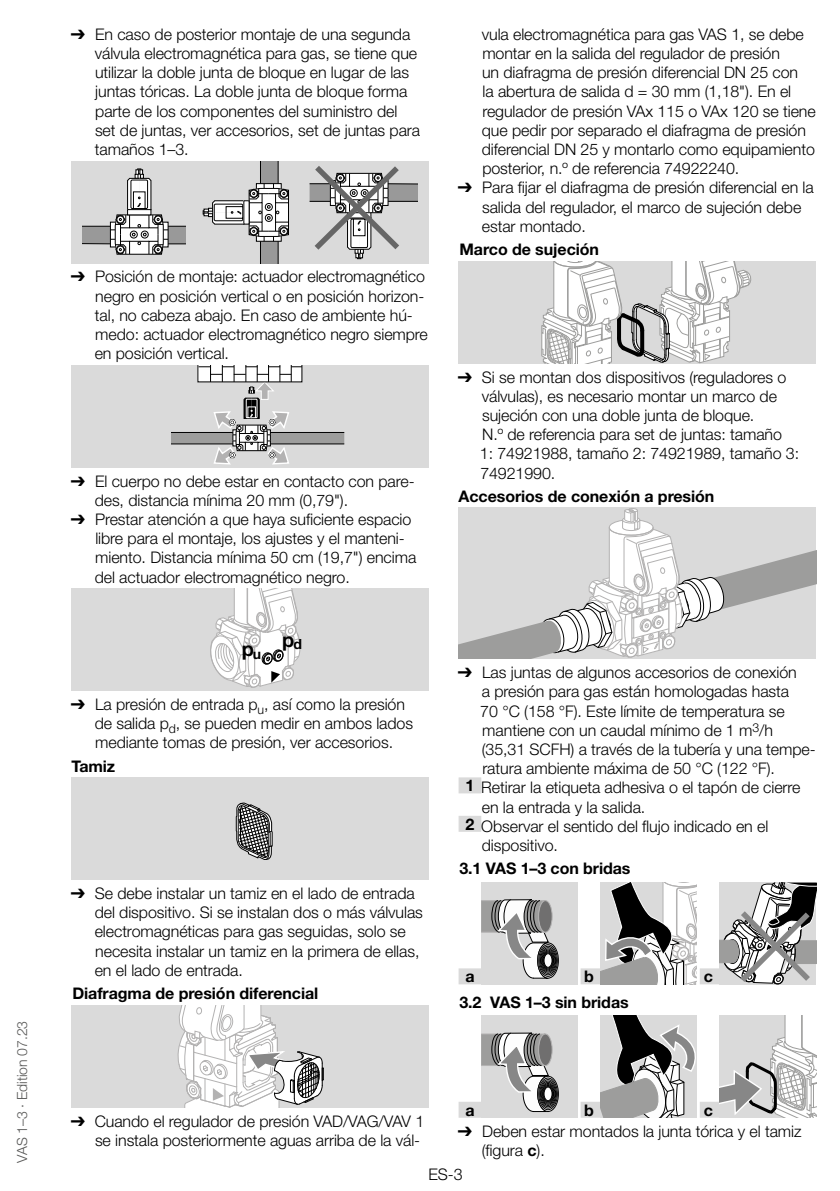
<style>
.page{position:relative;width:840px;height:1191px;background:#fff}
.page>*{position:absolute;margin:0;border:0;box-sizing:border-box;transform-origin:0 0}
.t1{font:700 20px "Helvetica Neue LT Pro";color:#000}
.t2{font:300 16px/19.2px "Helvetica Neue LT Pro";letter-spacing:-.005em;color:#000}
.t3{font:700 16px "Helvetica Neue LT Pro";letter-spacing:-.005em;color:#000}
.t4{font:300 14px "Helvetica Neue LT Pro";letter-spacing:-.005em;color:#575756}
.s1{font-family:"Arial Unicode MS";font-weight:400}
.s2{font-weight:700}
</style>
<div class="page">
<div style="left:71px;top:161px;width:358px;height:102px;background:#dadada"></div>
<svg style="left:309px;top:166px;width:108px;height:94px"></svg>
<svg style="left:83px;top:168px;width:103px;height:87px"></svg>
<div style="left:127px;top:210px;width:24px;height:5px;background:#fff"></div>
<div style="left:127px;top:209px;width:24px;height:6px;border:1px solid #000"></div>
<svg style="left:202px;top:161px;width:87px;height:102px"></svg>
<div style="left:244px;top:201px;width:5px;height:23px;background:#fff"></div>
<div style="left:71px;top:365px;width:358px;height:102px;background:#dadada"></div>
<svg style="left:171px;top:365px;width:174px;height:100px"></svg>
<div style="left:71px;top:588px;width:358px;height:103px;background:#dadada"></div>
<svg style="left:210px;top:588px;width:91px;height:100px"></svg>
<div style="left:71px;top:777px;width:358px;height:103px;background:#dadada"></div>
<svg style="left:235px;top:802px;width:38px;height:58px"></svg>
<div style="left:71px;top:1005px;width:358px;height:102px;background:#dadada"></div>
<svg style="left:177px;top:1005px;width:147px;height:102px"></svg>
<div style="left:458px;top:777px;width:23px;height:16px;background:#dadada"></div>
<div style="left:458px;top:816px;width:23px;height:16px;background:#dadada"></div>
<div style="left:458px;top:968px;width:23px;height:16px;background:#dadada"></div>
<div style="left:580px;top:968px;width:20px;height:16px;background:#dadada"></div>
<div style="left:699px;top:968px;width:20px;height:16px;background:#dadada"></div>
<div style="left:458px;top:1101px;width:23px;height:16px;background:#dadada"></div>
<div style="left:580px;top:1101px;width:20px;height:16px;background:#dadada"></div>
<div style="left:699px;top:1101px;width:20px;height:16px;background:#dadada"></div>
<div style="left:458px;top:261px;width:357px;height:102px;background:#dadada"></div>
<svg style="left:541px;top:261px;width:211px;height:102px"></svg>
<svg style="left:458px;top:508px;width:357px;height:151px;background:#d4d4d4"></svg>
<div style="left:481px;top:882px;width:96px;height:102px;background:#dadada"></div>
<svg style="left:537px;top:943px;width:21px;height:35px"></svg>
<div style="left:537px;top:942px;width:21px;height:36px;border:1px solid #000;border-radius:50%"></div>
<svg style="left:538px;top:944px;width:19px;height:32px"></svg>
<div style="left:538px;top:944px;width:19px;height:32px;border:1px solid #000;border-radius:50%"></div>
<div style="left:539px;top:945px;width:17px;height:30px;border:1px solid #000;border-radius:50%"></div>
<div style="left:539px;top:947px;width:16px;height:26px;border:1px solid #000;border-radius:50%"></div>
<div style="left:540px;top:948px;width:15px;height:24px;border:1px solid #000;border-radius:50%"></div>
<div style="left:541px;top:949px;width:13px;height:22px;border:1px solid #000;border-radius:50%"></div>
<div style="left:542px;top:951px;width:11px;height:19px;background:#171717;border-radius:50%"></div>
<div style="left:541px;top:950px;width:12px;height:20px;border:1px solid #000;border-radius:50%"></div>
<div style="left:542px;top:952px;width:10px;height:17px;background:#171717;border-radius:50%"></div>
<div style="left:542px;top:951px;width:11px;height:18px;border:1px solid #000;border-radius:50%"></div>
<div style="left:543px;top:953px;width:9px;height:15px;background:#141414;border-radius:50%"></div>
<div style="left:542px;top:952px;width:10px;height:16px;border:1px solid #000;border-radius:50%"></div>
<div style="left:543px;top:953px;width:8px;height:14px;background:#fdfdfd;border-radius:50%"></div>
<div style="left:543px;top:953px;width:9px;height:14px;border:1px solid #000;border-radius:50%"></div>
<div style="left:538px;top:900px;width:14px;height:32px;background:#706f6f;border-radius:50%"></div>
<div style="left:538px;top:900px;width:14px;height:32px;border:1px solid #b3b2b2;border-radius:50%"></div>
<svg style="left:481px;top:899px;width:68px;height:80px"></svg>
<svg style="left:600px;top:882px;width:97px;height:103px"></svg>
<svg style="left:719px;top:882px;width:96px;height:102px"></svg>
<div style="left:481px;top:1015px;width:96px;height:102px;background:#dadada"></div>
<svg style="left:537px;top:1076px;width:21px;height:35px"></svg>
<div style="left:537px;top:1075px;width:21px;height:37px;border:1px solid #000;border-radius:50%"></div>
<svg style="left:538px;top:1078px;width:19px;height:31px"></svg>
<div style="left:538px;top:1077px;width:19px;height:33px;border:1px solid #000;border-radius:50%"></div>
<svg style="left:539px;top:1079px;width:17px;height:29px"></svg>
<div style="left:539px;top:1079px;width:17px;height:29px;border:1px solid #000;border-radius:50%"></div>
<div style="left:539px;top:1080px;width:16px;height:27px;border:1px solid #000;border-radius:50%"></div>
<div style="left:540px;top:1081px;width:15px;height:25px;border:1px solid #000;border-radius:50%"></div>
<div style="left:541px;top:1083px;width:13px;height:21px;background:#171717;border-radius:50%"></div>
<div style="left:541px;top:1083px;width:13px;height:21px;border:1px solid #000;border-radius:50%"></div>
<div style="left:541px;top:1084px;width:12px;height:19px;border:1px solid #000;border-radius:50%"></div>
<div style="left:542px;top:1085px;width:11px;height:17px;border:1px solid #000;border-radius:50%"></div>
<div style="left:542px;top:1085px;width:10px;height:17px;border:1px solid #000;border-radius:50%"></div>
<div style="left:543px;top:1087px;width:8px;height:13px;background:#fdfdfd;border-radius:50%"></div>
<div style="left:543px;top:1086px;width:9px;height:15px;border:1px solid #000;border-radius:50%"></div>
<div style="left:538px;top:1034px;width:14px;height:31px;background:#706f6f;border-radius:50%"></div>
<div style="left:538px;top:1033px;width:14px;height:33px;border:1px solid #b3b2b2;border-radius:50%"></div>
<svg style="left:481px;top:1032px;width:68px;height:80px"></svg>
<svg style="left:600px;top:1015px;width:96px;height:102px;background:#9c9c9c"></svg>
<svg style="left:719px;top:1015px;width:97px;height:102px"></svg>
<p class="t4" style="left:13px;top:1162px;width:143px;rotate:-90deg">VAS 1–3 · Edition 07.23</p>
<p class="t2" style="left:95px;top:24px;width:327px;text-indent:-24px"><span class="s1">➔</span> En caso de posterior montaje de una segunda válvula electromagnética para gas, se tiene que utilizar la doble junta de bloque en lugar de las juntas tóricas. La doble junta de bloque forma parte de los componentes del suministro del set de juntas, ver accesorios, set de juntas para tamaños 1–3.</p>
<p class="t2" style="left:95px;top:267px;width:334px;text-indent:-24px"><span class="s1">➔</span> Posición de montaje: actuador electromagnético negro en posición vertical o en posición horizon&shy;tal, no cabeza abajo. En caso de ambiente hú&shy;medo: actuador electromagnético negro siempre en posición vertical.</p>
<p class="t2" style="left:95px;top:471px;width:321px;text-indent:-24px"><span class="s1">➔</span> El cuerpo no debe estar en contacto con pare&shy;des, distancia mínima 20 mm (0,79").</p>
<p class="t2" style="left:95px;top:509px;width:323px;text-indent:-24px"><span class="s1">➔</span> Prestar atención a que haya suficiente espacio libre para el montaje, los ajustes y el manteni&shy;miento. Distancia mínima 50 cm (19,7") encima del actuador electromagnético negro.</p>
<p class="t1" style="left:282px;top:627px;width:21px">p<sub>d</sub></p>
<p class="t1" style="left:241px;top:636px;width:21px">p<sub>u</sub></p>
<p class="t2" style="left:95px;top:694px;width:320px;text-indent:-24px"><span class="s1">➔</span> La presión de entrada p<sub>u</sub>, así como la presión de salida p<sub>d</sub>, se pueden medir en ambos lados mediante tomas de presión, ver accesorios.</p>
<p class="t3" style="left:71px;top:756px;width:45px">Tamiz</p>
<p class="t2" style="left:95px;top:883px;width:329px;text-indent:-24px"><span class="s1">➔</span> Se debe instalar un tamiz en el lado de entrada del dispositivo. Si se instalan dos o más válvulas electromagnéticas para gas seguidas, solo se necesita instalar un tamiz en la primera de ellas, en el lado de entrada.</p>
<p class="t3" style="left:72px;top:983px;width:247px">Diafragma de presión diferencial</p>
<p class="t2" style="left:481px;top:24px;width:335px">vula electromagnética para gas VAS 1, se debe montar en la salida del regulador de presión<br>un diafragma de presión diferencial DN 25 con<br>la abertura de salida d = 30 mm (1,18"). En el regulador de presión VAx 115 o VAx 120 se tiene que pedir por separado el diafragma de presión diferencial DN 25 y montarlo como equipamiento posterior, n.º de referencia 74922240.</p>
<p class="t2" style="left:481px;top:178px;width:333px;text-indent:-24px"><span class="s1">➔</span> Para fijar el diafragma de presión diferencial en la salida del regulador, el marco de sujeción debe estar montado.</p>
<p class="t3" style="left:459px;top:239px;width:141px">Marco de sujeción</p>
<p class="t2" style="left:479px;top:367px;width:320px;text-indent:-22px"><span class="s1">➔</span> Si se montan dos dispositivos (reguladores o válvulas), es necesario montar un marco de sujeción con una doble junta de bloque.<br>N.º de referencia para set de juntas: tamaño<br>1: 74921988, tamaño 2: 74921989, tamaño 3:<br>74921990.</p>
<p class="t3" style="left:458px;top:486px;width:257px">Accesorios de conexión a presión</p>
<p class="t2" style="left:457px;top:662px;width:340px"><span class="s1">➔</span> Las juntas de algunos accesorios de conexión</p>
<p class="t2" style="left:481px;top:681px;width:309px">a presión para gas están homologadas hasta</p>
<p class="t2" style="left:480px;top:701px;width:306px">70 °C (158 °F). Este límite de temperatura se</p>
<p class="t2" style="left:482px;top:720px;width:292px">mantiene con un caudal mínimo de 1 m<sup>3</sup>/h</p>
<p class="t2" style="left:481px;top:739px;width:335px">(35,31 SCFH) a través de la tubería y una tempe-</p>
<p class="t2" style="left:482px;top:758px;width:294px">ratura ambiente máxima de 50 °C (122 °F).</p>
<p class="t2" style="left:465px;top:777px;width:336px"><span class="s2">1</span> Retirar la etiqueta adhesiva o el tapón de cierre</p>
<p class="t2" style="left:481px;top:797px;width:165px">en la entrada y la salida.</p>
<p class="t2" style="left:465px;top:816px;width:304px"><span class="s2">2</span> Observar el sentido del flujo indicado en el</p>
<p class="t2" style="left:481px;top:835px;width:78px">dispositivo.</p>
<p class="t3" style="left:459px;top:858px;width:172px">3.1 VAS 1–3 con bridas</p>
<p class="t3" style="left:465px;top:966px;width:11px">a</p>
<p class="t3" style="left:584px;top:966px;width:11px">b</p>
<p class="t3" style="left:703px;top:966px;width:11px">c</p>
<p class="t3" style="left:459px;top:992px;width:171px">3.2 VAS 1–3 sin bridas</p>
<p class="t2" style="left:71px;top:1110px;width:355px;text-align:right"><span class="s1">➔</span> Cuando el regulador de presión VAD/VAG/VAV 1 se instala posteriormente aguas arriba de la vál-</p>
<p class="t3" style="left:465px;top:1100px;width:11px">a</p>
<p class="t3" style="left:584px;top:1100px;width:11px">b</p>
<p class="t3" style="left:703px;top:1100px;width:11px">c</p>
<p class="t2" style="left:481px;top:1121px;width:321px;text-indent:-24px"><span class="s1">➔</span> Deben estar montados la junta tórica y el tamiz (figura <span class="s2">c</span>).</p>
<p class="t2" style="left:428px;top:1164px;width:36px">ES-3</p>
</div>
